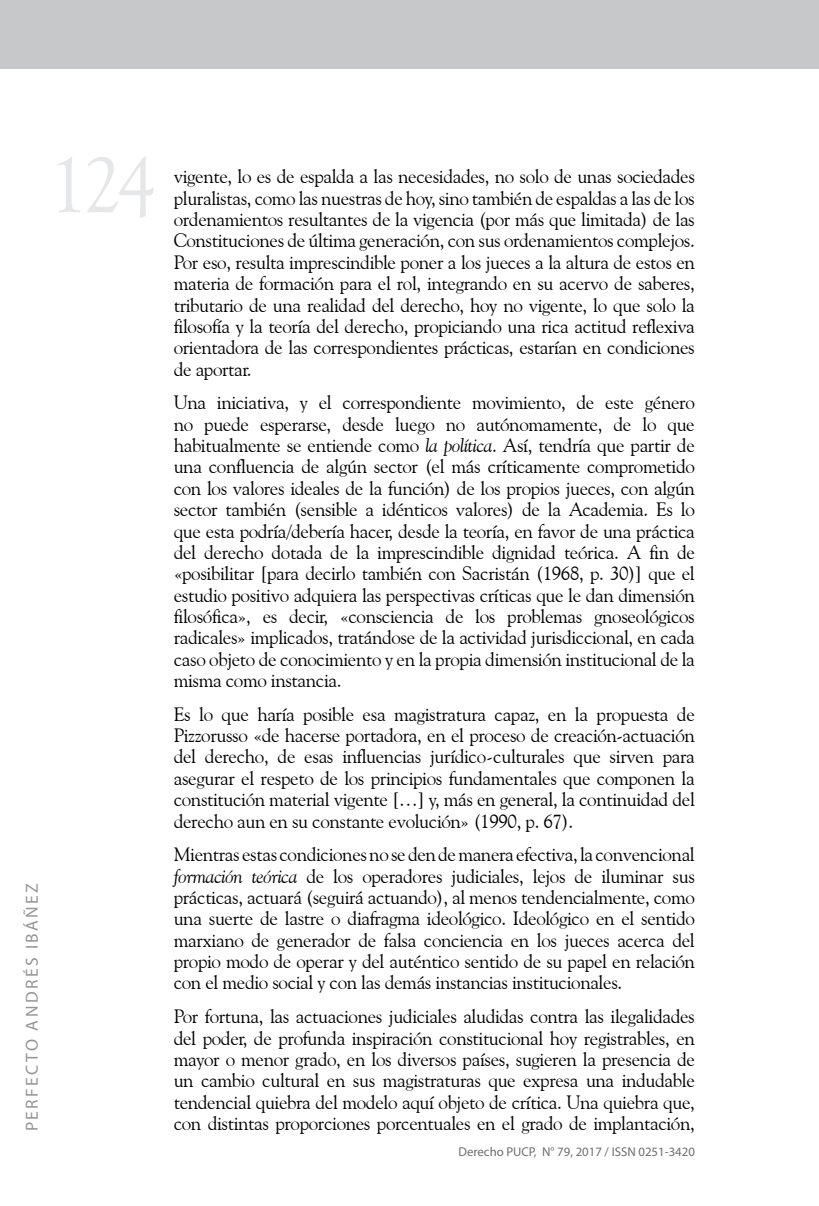
<style>
.page{position:relative;width:819px;height:1206px;background:#fff}
.page>*{position:absolute;margin:0;border:0;box-sizing:border-box;transform-origin:0 0}
.t1{font:78.75px "Goudy Old Style BT";color:#e6e7e8}
.t2{font:19.25px/21.3px "Goudy Old Style BT";letter-spacing:-.02em;color:#000;text-align:justify}
.t3{font:17.5px "Myriad Pro";letter-spacing:.14em;color:#939598}
.t4{font:12.78px "Myriad Pro";color:#6d6e71}
.s1{font-style:italic}
</style>
<div class="page">
<div style="left:0;top:0;width:819px;height:69px;background:#c7c8ca"></div>
<p class="t3" style="left:21px;top:1131px;width:250px;rotate:-90deg">PERFECTO ANDRÉS IBÁÑEZ</p>
<h1 class="t1" style="left:49px;top:136px;width:109px">124</h1>
<p class="t2" style="left:174px;top:166px;width:523px">vigente, lo es de espalda a las necesidades, no solo de unas sociedades pluralistas, como las nuestras de hoy, sino también de espaldas a las de los ordenamientos resultantes de la vigencia (por más que limitada) de las Constituciones de última generación, con sus ordenamientos complejos.<br>Por eso, resulta imprescindible poner a los jueces a la altura de estos en materia de formación para el rol, integrando en su acervo de saberes, tributario de una realidad del derecho, hoy no vigente, lo que solo la filosofía y la teoría del derecho, propiciando una rica actitud reflexiva orientadora de las correspondientes prácticas, estarían en condiciones de aportar.</p>
<p class="t2" style="left:174px;top:391px;width:522px">Una iniciativa, y el correspondiente movimiento, de este género no puede esperarse, desde luego no autónomamente, de lo que habitualmente se entiende como <span class="s1">la política</span>. Así, tendría que partir de una confluencia de algún sector (el más críticamente comprometido con los valores ideales de la función) de los propios jueces, con algún sector también (sensible a idénticos valores) de la Academia. Es lo que esta podría/debería hacer, desde la teoría, en favor de una práctica del derecho dotada de la imprescindible dignidad teórica. A fin de «posibilitar [para decirlo también con Sacristán (1968, p. 30)] que el estudio positivo adquiera las perspectivas críticas que le dan dimensión filosófica», es decir, «consciencia de los problemas gnoseológicos radicales» implicados, tratándose de la actividad jurisdiccional, en cada caso objeto de conocimiento y en la propia dimensión institucional de la misma como instancia.</p>
<p class="t2" style="left:174px;top:703px;width:522px">Es lo que haría posible esa magistratura capaz, en la propuesta de Pizzorusso «de hacerse portadora, en el proceso de creación-actuación del derecho, de esas influencias jurídico-culturales que sirven para asegurar el respeto de los principios fundamentales que componen la constitución material vigente […] y, más en general, la continuidad del derecho aun en su constante evolución» (1990, p. 67).</p>
<p class="t2" style="left:174px;top:843px;width:522px">Mientras estas condiciones no se den de manera efectiva, la convencional <span class="s1">formación teórica</span> de los operadores judiciales, lejos de iluminar sus prácticas, actuará (seguirá actuando), al menos tendencialmente, como una suerte de lastre o diafragma ideológico. Ideológico en el sentido marxiano de generador de falsa conciencia en los jueces acerca del propio modo de operar y del auténtico sentido de su papel en relación con el medio social y con las demás instancias institucionales.</p>
<p class="t2" style="left:174px;top:1005px;width:522px">Por fortuna, las actuaciones judiciales aludidas contra las ilegalidades del poder, de profunda inspiración constitucional hoy registrables, en mayor o menor grado, en los diversos países, sugieren la presencia de un cambio cultural en sus magistraturas que expresa una indudable tendencial quiebra del modelo aquí objeto de crítica. Una quiebra que, con distintas proporciones porcentuales en el grado de implantación,</p>
<p class="t4" style="left:458px;top:1144px;width:238px">Derecho PUCP, N° 79, 2017 / ISSN 0251-3420</p>
</div>
